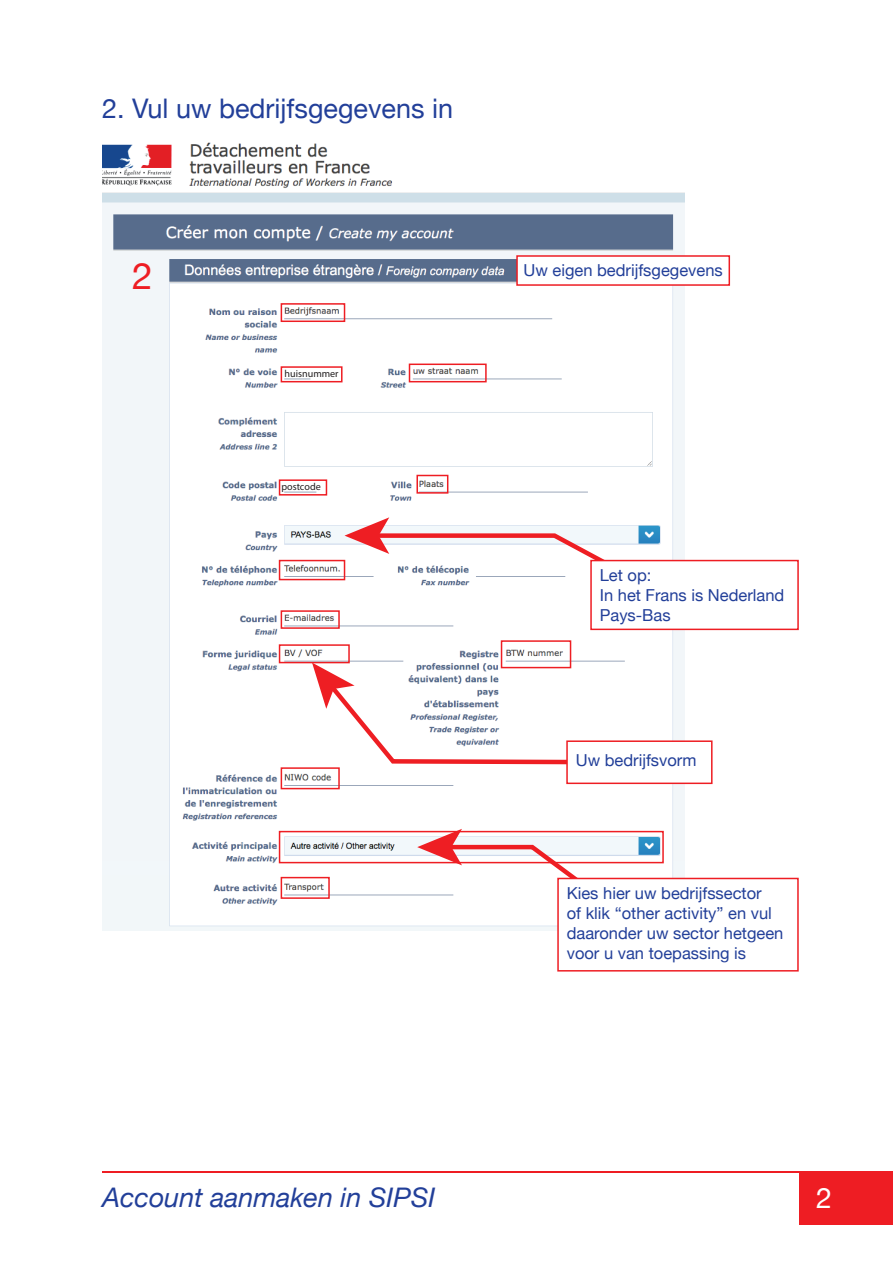
<style>
.page{position:relative;width:893px;height:1263px;background:#fff}
.page>*{position:absolute;margin:0;border:0;box-sizing:border-box;transform-origin:0 0}
.t1{font:36.9px "Helvetica Neue";color:#ee1d23}
.t2{font:28.5px "Helvetica Neue";color:#fff}
.t3{font:27px "Helvetica Neue";color:#223f99}
.t4{font:italic 27px "Helvetica Neue";color:#223f99}
.t5{font:16.5px/19.8px "Helvetica Neue";color:#223f99}
.t6{font:10.05px "Myriad Pro";color:#231f20}
</style>
<div class="page">
<img style="left:102px;top:142px;width:582px;height:789px">
<div style="left:281px;top:303px;width:64px;height:19px;border:2px solid #ee1d23"></div>
<div style="left:409px;top:364px;width:78px;height:18px;border:2px solid #ee1d23"></div>
<div style="left:281px;top:366px;width:62px;height:16px;border:2px solid #ee1d23"></div>
<div style="left:279px;top:479px;width:48px;height:17px;border:2px solid #ee1d23"></div>
<div style="left:416px;top:475px;width:32px;height:19px;border:2px solid #ee1d23"></div>
<svg style="left:345px;top:517px;width:316px;height:79px"></svg>
<svg style="left:312px;top:663px;width:274px;height:104px"></svg>
<svg style="left:417px;top:829px;width:222px;height:99px"></svg>
<div style="left:279px;top:560px;width:66px;height:20px;border:2px solid #ee1e23"></div>
<div style="left:281px;top:610px;width:59px;height:19px;border:2px solid #ee1e23"></div>
<div style="left:279px;top:644px;width:71px;height:19px;border:2px solid #ee1e23"></div>
<div style="left:590px;top:560px;width:209px;height:70px;background:#fff;border:2px solid #ee1d23"></div>
<div style="left:516px;top:255px;width:214px;height:31px;background:#fff;border:2px solid #ee1d23"></div>
<div style="left:566px;top:740px;width:146px;height:44px;background:#fff;border:2px solid #ee1d23"></div>
<div style="left:557px;top:878px;width:242px;height:93px;background:#fff;border:2px solid #ee1d23"></div>
<div style="left:501px;top:640px;width:70px;height:28px;border:2px solid #ee1e23"></div>
<div style="left:281px;top:767px;width:59px;height:22px;border:2px solid #ee1e23"></div>
<div style="left:279px;top:831px;width:385px;height:32px;border:2px solid #ee1e23"></div>
<div style="left:281px;top:877px;width:49px;height:22px;border:2px solid #ee1e23"></div>
<div style="left:800px;top:1172px;width:93px;height:52px;background:#ee1d23"></div>
<hr style="left:102px;top:1171px;width:698px;height:2px;background:#ee1d23">
<h3 class="t3" style="left:102px;top:89px;width:353px">2. Vul uw bedrijfsgegevens in</h3>
<h1 class="t1" style="left:132px;top:249px;width:22px">2</h1>
<p class="t6" style="left:285px;top:367px;width:55px">huisnummer</p>
<p class="t6" style="left:281px;top:481px;width:41px">postcode</p>
<p class="t5" style="left:524px;top:261px;width:201px">Uw eigen bedrijfsgegevens</p>
<p class="t5" style="left:600px;top:566px;width:186px">Let op:<br>In het Frans is Nederland<br>Pays-Bas</p>
<p class="t5" style="left:576px;top:752px;width:122px">Uw bedrijfsvorm</p>
<p class="t5" style="left:567px;top:884px;width:218px">Kies hier uw bedrijfssector<br>of klik “other activity” en vul daaronder uw sector hetgeen voor u van toepassing is</p>
<h3 class="t4" style="left:102px;top:1178px;width:335px">Account aanmaken in SIPSI</h3>
<h2 class="t2" style="left:816px;top:1177px;width:17px">2</h2>
</div>
